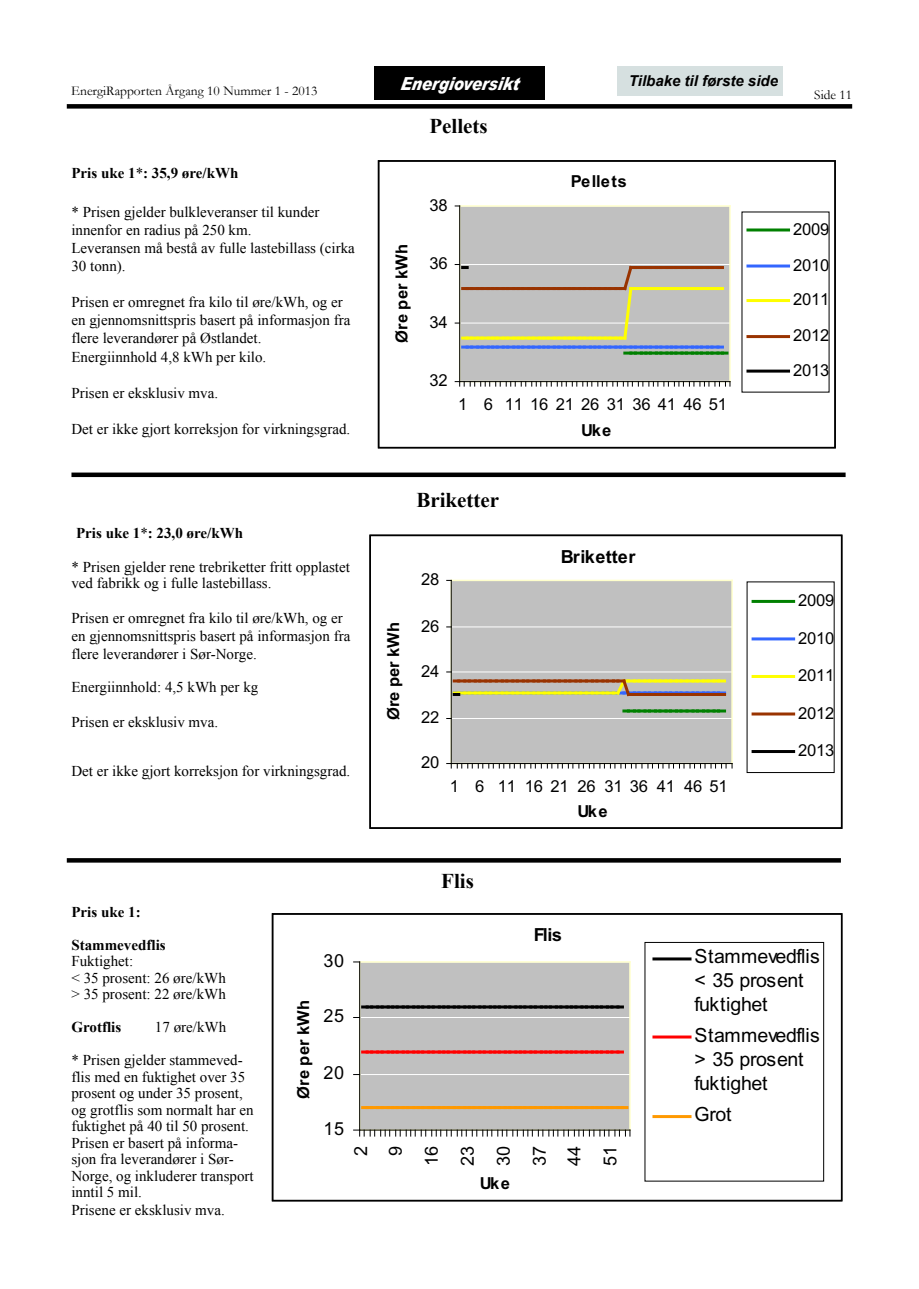
<style>
.page{position:relative;width:919px;height:1289px;background:#fff}
.page>*{position:absolute;margin:0;border:0;box-sizing:border-box;transform-origin:0 0}
.t1{font:700 21px "Times New Roman";color:#000}
.t2{font:19.5px/24px "Arial";letter-spacing:-.02em;color:#000}
.t3{font:18px/35.5px "Arial";color:#000;text-align:center}
.t4{font:italic 900 18px "Arial";color:#fff;scale:.83 1}
.t5{font:700 18px "Arial";color:#000}
.t6{font:16.5px/36px "Arial";letter-spacing:-.01em;color:#000}
.t7{font:700 16.5px "Arial";color:#000}
.t8{font:15px/16.5px "Times New Roman";color:#000}
.t9{font:700 15px "Times New Roman";color:#000}
.t10{font:italic 700 15px "Arial";color:#000}
.t11{font:13.5px "Garamond";color:#000}
.s1{font-weight:400}
</style>
<div class="page">
<div style="left:67px;top:104px;width:785px;height:5px;background:#000"></div>
<svg style="left:67px;top:858px;width:773px;height:4px;background:#070707"></svg>
<div style="left:374px;top:67px;width:170px;height:33px;background:#000"></div>
<div style="left:617px;top:67px;width:165px;height:29px;background:#d6e0e0"></div>
<div style="left:71px;top:472px;width:774px;height:5px;background:#000"></div>
<div style="left:459px;top:206px;width:271px;height:175px;background:#c0c0c0"></div>
<hr style="left:459px;top:323px;width:271px;height:1px;background:#fff">
<hr style="left:459px;top:264px;width:271px;height:1px;background:#fff">
<hr style="left:459px;top:205px;width:271px;height:2px;background:#ffc">
<hr style="left:729px;top:206px;width:1px;height:175px;background:#ffc">
<hr style="left:459px;top:206px;width:1px;height:175px;background:#000">
<svg style="left:455px;top:381px;width:275px;height:5px"></svg>
<svg style="left:455px;top:264px;width:272px;height:90px"></svg>
<hr style="left:748px;top:228px;width:40px;height:3px;background:#008000">
<hr style="left:748px;top:264px;width:40px;height:3px;background:#36f">
<hr style="left:748px;top:299px;width:40px;height:3px;background:#ff0">
<hr style="left:748px;top:335px;width:40px;height:3px;background:#930">
<hr style="left:748px;top:369px;width:40px;height:3px;background:#000">
<div style="left:378px;top:160px;width:457px;height:288px;border:2px solid #000"></div>
<div style="left:451px;top:580px;width:281px;height:183px;background:#c0c0c0"></div>
<hr style="left:451px;top:718px;width:281px;height:1px;background:#fff">
<hr style="left:451px;top:671px;width:281px;height:1px;background:#fff">
<hr style="left:451px;top:626px;width:281px;height:1px;background:#fff">
<hr style="left:451px;top:579px;width:281px;height:2px;background:#ffc">
<hr style="left:731px;top:580px;width:1px;height:183px;background:#ffc">
<hr style="left:451px;top:762px;width:281px;height:2px;background:#ffc">
<hr style="left:450px;top:580px;width:2px;height:183px;background:#ffc">
<hr style="left:451px;top:580px;width:1px;height:183px;background:#000">
<svg style="left:446px;top:763px;width:286px;height:5px"></svg>
<svg style="left:624px;top:709px;width:100px;height:3px"></svg>
<svg style="left:446px;top:671px;width:278px;height:27px"></svg>
<hr style="left:753px;top:600px;width:40px;height:3px;background:#008000">
<hr style="left:753px;top:637px;width:40px;height:3px;background:#36f">
<hr style="left:753px;top:675px;width:40px;height:3px;background:#ff0">
<hr style="left:753px;top:712px;width:40px;height:3px;background:#930">
<hr style="left:753px;top:750px;width:40px;height:3px;background:#000">
<div style="left:369px;top:534px;width:473px;height:294px;border:2px solid #000"></div>
<div style="left:359px;top:961px;width:271px;height:169px;background:#c0c0c0"></div>
<hr style="left:359px;top:1074px;width:271px;height:1px;background:#fff">
<hr style="left:359px;top:1017px;width:271px;height:1px;background:#fff">
<hr style="left:359px;top:961px;width:271px;height:1px;background:#ffc">
<hr style="left:629px;top:961px;width:1px;height:169px;background:#ffc">
<hr style="left:359px;top:961px;width:1px;height:169px;background:#000">
<svg style="left:353px;top:1129px;width:277px;height:7px"></svg>
<svg style="left:362px;top:1005px;width:260px;height:3px"></svg>
<svg style="left:362px;top:1050px;width:260px;height:3px"></svg>
<svg style="left:362px;top:1106px;width:265px;height:3px"></svg>
<hr style="left:654px;top:957px;width:36px;height:3px;background:#000">
<hr style="left:654px;top:1035px;width:36px;height:3px;background:#f00">
<hr style="left:654px;top:1115px;width:36px;height:3px;background:#f90">
<div style="left:272px;top:913px;width:570px;height:288px;border:2px solid #000"></div>
<p class="t4" style="left:400px;top:73px;width:149px">Energioversikt</p>
<p class="t10" style="left:629px;top:71px;width:150px">Tilbake til første side</p>
<p class="t11" style="left:71px;top:82px;width:247px">EnergiRapporten Årgang 10 Nummer 1 - 2013</p>
<p class="t11" style="left:814px;top:86px;width:39px">Side 11</p>
<p class="t9" style="left:71px;top:162px;width:168px">Pris uke 1<span class="s1">*</span>: 35,9 øre/kWh</p>
<p class="t8" style="left:71px;top:203px;width:285px;line-height:18px">* Prisen gjelder bulkleveranser til kunder innenfor en radius på 250 km.<br>Leveransen må bestå av fulle lastebillass (cirka<br>30 tonn).</p>
<p class="t8" style="left:71px;top:293px;width:280px;line-height:18px">Prisen er omregnet fra kilo til øre/kWh, og er en gjennomsnittspris basert på informasjon fra flere leverandører på Østlandet.<br>Energiinnhold 4,8 kWh per kilo.</p>
<p class="t8" style="left:71px;top:384px;width:148px">Prisen er eksklusiv mva.</p>
<p class="t8" style="left:71px;top:420px;width:280px">Det er ikke gjort korreksjon for virkningsgrad.</p>
<p class="t9" style="left:76px;top:523px;width:168px">Pris uke 1<span class="s1">*</span>: 23,0 øre/kWh</p>
<p class="t8" style="left:71px;top:558px;width:280px">* Prisen gjelder rene trebriketter fritt opplastet ved fabrikk og i fulle lastebillass.</p>
<p class="t8" style="left:71px;top:608px;width:280px;line-height:18px">Prisen er omregnet fra kilo til øre/kWh, og er en gjennomsnittspris basert på informasjon fra flere leverandører i Sør-Norge.</p>
<p class="t8" style="left:71px;top:678px;width:188px">Energiinnhold: 4,5 kWh per kg</p>
<p class="t8" style="left:71px;top:713px;width:148px">Prisen er eksklusiv mva.</p>
<p class="t8" style="left:71px;top:762px;width:280px">Det er ikke gjort korreksjon for virkningsgrad.</p>
<p class="t7" style="left:392px;top:342px;width:100px;rotate:-90deg">Øre per kWh</p>
<h1 class="t1" style="left:429px;top:112px;width:60px">Pellets</h1>
<p class="t6" style="left:429px;top:187px;width:20px">38</p>
<p class="t6" style="left:429px;top:246px;width:20px">36</p>
<p class="t6" style="left:429px;top:304px;width:20px">34</p>
<p class="t6" style="left:429px;top:363px;width:20px">32</p>
<p class="t7" style="left:570px;top:171px;width:57px">Pellets</p>
<p class="t6" style="left:458px;top:387px;width:270px">1 6 111621263136414651</p>
<p class="t7" style="left:581px;top:420px;width:32px">Uke</p>
<h1 class="t1" style="left:416px;top:485px;width:84px">Briketter</h1>
<p class="t7" style="left:383px;top:720px;width:100px;rotate:-90deg">Øre per kWh</p>
<p class="t6" style="left:421px;top:561px;width:20px">28</p>
<p class="t6" style="left:421px;top:608px;width:20px">26</p>
<p class="t6" style="left:421px;top:653px;width:20px">24</p>
<p class="t5" style="left:561px;top:546px;width:76px">Briketter</p>
<p class="t6" style="left:421px;top:699px;width:20px">22</p>
<p class="t6" style="left:421px;top:744px;width:20px">20</p>
<p class="t6" style="left:449px;top:768px;width:279px">1 6 111621263136414651</p>
<p class="t7" style="left:577px;top:801px;width:32px">Uke</p>
<h1 class="t1" style="left:441px;top:866px;width:34px">Flis</h1>
<p class="t6" style="left:793px;top:211px;width:38px">2009<br>2010</p>
<p class="t6" style="left:793px;top:282px;width:38px">2011<br>2012</p>
<p class="t6" style="left:793px;top:352px;width:38px">2013</p>
<p class="t6" style="left:798px;top:582px;width:38px">2009</p>
<p class="t6" style="left:798px;top:620px;width:38px">2010</p>
<p class="t6" style="left:798px;top:657px;width:38px">2011</p>
<p class="t6" style="left:798px;top:695px;width:38px">2012</p>
<p class="t6" style="left:798px;top:732px;width:38px">2013</p>
<p class="t9" style="left:71px;top:901px;width:71px">Pris uke 1:</p>
<p class="t9" style="left:71px;top:934px;width:96px">Stammevedflis</p>
<p class="t8" style="left:71px;top:952px;width:156px">Fuktighet:<br>&lt; 35 prosent: 26 øre/kWh &gt; 35 prosent: 22 øre/kWh</p>
<p class="t9" style="left:71px;top:1016px;width:51px">Grotflis</p>
<p class="t8" style="left:155px;top:1018px;width:73px">17 øre/kWh</p>
<p class="t8" style="left:71px;top:1051px;width:184px">* Prisen gjelder stammeved&shy;flis med en fuktighet over 35 prosent og under 35 prosent, og grotflis som normalt har en fuktighet på 40 til 50 prosent.<br>Prisen er basert på informa&shy;sjon fra leverandører i Sør-<br>Norge, og inkluderer transport inntil 5 mil.</p>
<p class="t8" style="left:71px;top:1201px;width:155px">Prisene er eksklusiv mva.</p>
<p class="t3" style="left:323px;top:942px;width:22px">30</p>
<p class="t5" style="left:534px;top:924px;width:30px">Flis</p>
<p class="t7" style="left:293px;top:1098px;width:100px;rotate:-90deg">Øre per kWh</p>
<p class="t3" style="left:323px;top:998px;width:22px">25</p>
<p class="t3" style="left:323px;top:1055px;width:22px">20</p>
<p class="t3" style="left:323px;top:1110px;width:22px">15</p>
<p class="t3" style="left:343px;top:1166px;width:22px;rotate:-90deg">2<br>9<br>16<br>23<br>30<br>37<br>44<br>51</p>
<p class="t7" style="left:479px;top:1173px;width:32px">Uke</p>
<h2 class="t2" style="left:694px;top:944px;width:127px">Stammevedflis &lt; 35 prosent fuktighet</h2>
<h2 class="t2" style="left:694px;top:1022px;width:127px">Stammevedflis &gt; 35 prosent fuktighet</h2>
<h2 class="t2" style="left:694px;top:1102px;width:38px">Grot</h2>
</div>
